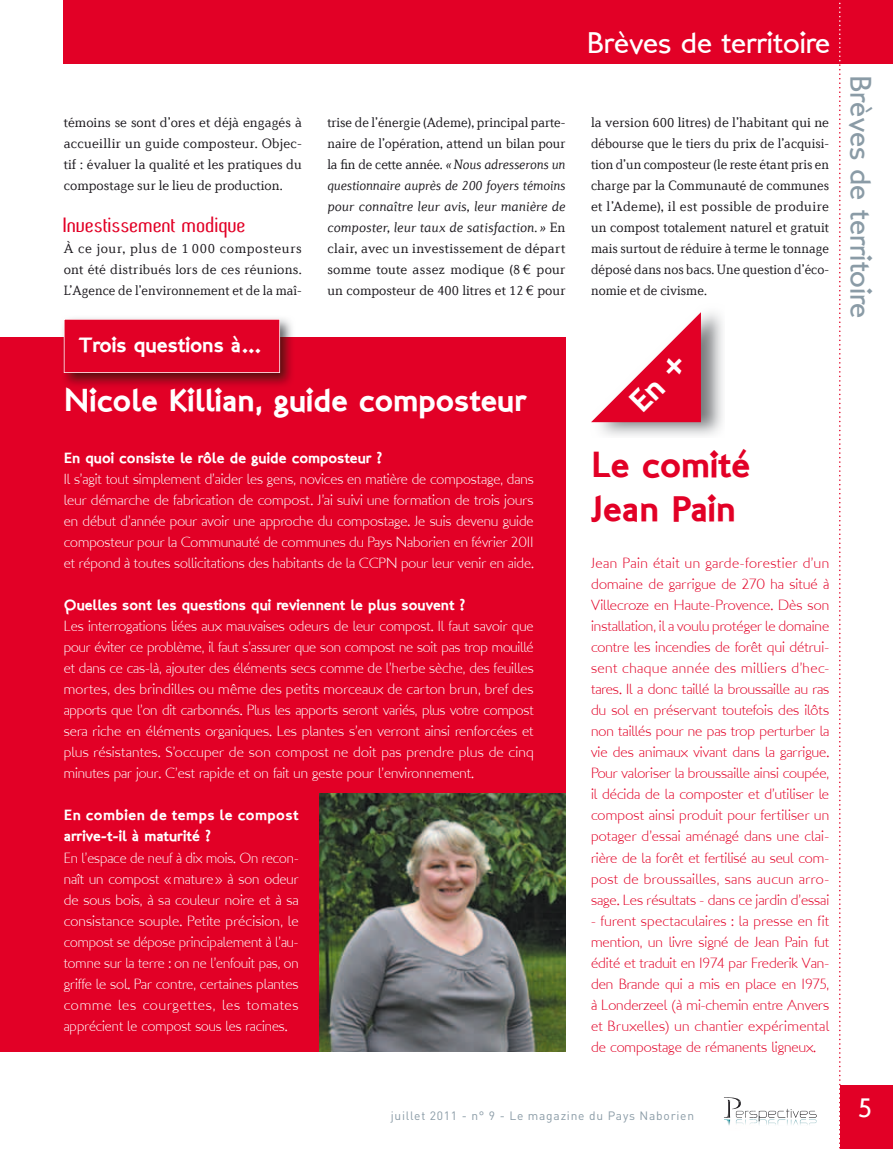
<style>
.page{position:relative;width:893px;height:1149px;background:#fff}
.page>*{position:absolute;margin:0;border:0;box-sizing:border-box;transform-origin:0 0}
.t1{font:36px/43.2px "London Two";color:#e20026}
.t2{font:31.5px "London Two";color:#fff}
.t3{font:30px "London Between";color:#fff}
.t4{font:30px "London Between";color:#8a9ba6}
.t5{font:27px "London Between";color:#fff}
.t6{font:21px "Butter unsalted";letter-spacing:-.01em;color:#e20026}
.t7{font:21px "London Two";color:#fff}
.t8{font:15px/21px "London MM";color:#fff;text-align:justify}
.t9{font:15px/21px "London MM";color:#e20026;text-align:justify}
.t10{font:15px/21px "London MM";color:#fff;text-align:justify;scale:.96 1}
.t11{font:15px "London Two";color:#fff}
.t12{font:15px/21px "London Two";letter-spacing:.025em;color:#fff}
.t13{font:300 14.25px/21px "Diverda Serif Com";color:#1a171c;text-align:justify}
.t14{font:300 14.25px/21px "Diverda Serif Com";color:#1a171c;text-align:justify;scale:.96 1}
.t15{font:12px "DIN";letter-spacing:.065em;color:#8a9ba6}
.s1{font-style:italic}
</style>
<div class="page">
<div style="left:64px;top:0;width:829px;height:64px;background:#e20026"></div>
<svg style="left:840px;top:2px;width:1px;height:1079px"></svg>
<div style="left:840px;top:1084px;width:53px;height:64px;background:#e20026"></div>
<svg style="left:839px;top:2px;width:1px;height:1146px"></svg>
<img style="left:724px;top:1097px;width:16px;height:3px">
<svg style="left:728px;top:1100px;width:89px;height:26px"></svg>
<div style="left:0;top:337px;width:566px;height:714px;background:#e20026"></div>
<img style="left:591px;top:313px;width:132px;height:123px">
<img style="left:63px;top:318px;width:229px;height:68px">
<svg style="left:64px;top:319px;width:216px;height:54px"></svg>
<img style="left:320px;top:793px;width:246px;height:258px">
<svg style="left:591px;top:312px;width:110px;height:110px"></svg>
<p class="t13" style="left:64px;top:112px;width:240px">témoins se sont d’ores et déjà engagés à accueillir un guide composteur. Objec&shy;tif : évaluer la qualité et les pratiques du compostage sur le lieu de production.</p>
<h3 class="t6" style="left:64px;top:214px;width:184px">Investissement modique</h3>
<p class="t13" style="left:64px;top:238px;width:240px">À ce jour, plus de 1 000 composteurs ont été distribués lors de ces réunions.<br>L’Agence de l’environnement et de la maî-</p>
<h3 class="t3" style="left:587px;top:25px;width:245px">Brèves de territoire</h3>
<p class="t14" style="left:327px;top:112px;width:250px">trise de l’énergie (Ademe), principal parte&shy;naire de l’opération, attend un bilan pour la fin de cette année. <span class="s1">« Nous adresserons un questionnaire auprès de 200 foyers témoins pour connaître leur avis, leur manière de composter, leur taux de satisfaction. »</span> En clair, avec un investissement de départ somme toute assez modique (8 € pour un composteur de 400 litres et 12 € pour</p>
<p class="t13" style="left:591px;top:112px;width:240px">la version 600 litres) de l’habitant qui ne débourse que le tiers du prix de l’acquisi&shy;tion d’un composteur (le reste étant pris en charge par la Communauté de communes et l’Ademe), il est possible de produire un compost totalement naturel et gratuit mais surtout de réduire à terme le tonnage déposé dans nos bacs. Une question d’éco&shy;nomie et de civisme.</p>
<h3 class="t7" style="left:79px;top:331px;width:185px">Trois questions à…</h3>
<h2 class="t2" style="left:64px;top:379px;width:464px">Nicole Killian, guide composteur</h2>
<p class="t11" style="left:64px;top:448px;width:320px">En quoi consiste le rôle de guide composteur ?</p>
<p class="t8" style="left:64px;top:469px;width:471px">Il s’agit tout simplement d’aider les gens, novices en matière de compostage, dans leur démarche de fabrication de compost. J’ai suivi une formation de trois jours en début d’année pour avoir une approche du compostage. Je suis devenu guide composteur pour la Communauté de communes du Pays Naborien en février 2011 et répond à toutes sollicitations des habitants de la CCPN pour leur venir en aide.</p>
<p class="t11" style="left:64px;top:595px;width:403px">Quelles sont les questions qui reviennent le plus souvent ?</p>
<p class="t8" style="left:64px;top:616px;width:471px">Les interrogations liées aux mauvaises odeurs de leur compost. Il faut savoir que pour éviter ce problème, il faut s’assurer que son compost ne soit pas trop mouillé et dans ce cas-là, ajouter des éléments secs comme de l’herbe sèche, des feuilles mortes, des brindilles ou même des petits morceaux de carton brun, bref des apports que l’on dit carbonnés. Plus les apports seront variés, plus votre compost sera riche en éléments organiques. Les plantes s’en verront ainsi renforcées et plus résistantes. S’occuper de son compost ne doit pas prendre plus de cinq minutes par jour. C’est rapide et on fait un geste pour l’environnement.</p>
<p class="t12" style="left:64px;top:804px;width:236px">En combien de temps le compost arrive-t-il à maturité ?</p>
<p class="t10" style="left:64px;top:847px;width:246px">En l’espace de neuf à dix mois. On recon&shy;naît un compost « mature » à son odeur de sous bois, à sa couleur noire et à sa consistance souple. Petite précision, le compost se dépose principalement à l’au&shy;tomne sur la terre : on ne l’enfouit pas, on griffe le sol. Par contre, certaines plantes comme les courgettes, les tomates apprécient le compost sous les racines.</p>
<h1 class="t1" style="left:591px;top:443px;width:161px">Le comité<br>Jean Pain</h1>
<p class="t9" style="left:591px;top:553px;width:240px">Jean Pain était un garde-forestier d’un domaine de garrigue de 270 ha situé à Villecroze en Haute-Provence. Dès son installation, il a voulu protéger le domaine contre les incendies de forêt qui détrui&shy;sent chaque année des milliers d’hec&shy;tares. Il a donc taillé la broussaille au ras du sol en préservant toutefois des ilôts non taillés pour ne pas trop perturber la vie des animaux vivant dans la garrigue.<br>Pour valoriser la broussaille ainsi coupée, il décida de la composter et d’utiliser le compost ainsi produit pour fertiliser un potager d’essai aménagé dans une clai&shy;rière de la forêt et fertilisé au seul com&shy;post de broussailles, sans aucun arro&shy;sage. Les résultats - dans ce jardin d’essai</p>
<p class="t9" style="left:591px;top:910px;width:240px">- furent spectaculaires : la presse en fit mention, un livre signé de Jean Pain fut édité et traduit en 1974 par Frederik Van&shy;den Brande qui a mis en place en 1975, à Londerzeel (à mi-chemin entre Anvers et Bruxelles) un chantier expérimental de compostage de rémanents ligneux.</p>
<p class="t15" style="left:391px;top:1107px;width:305px">juillet 2011 - n° 9 - Le magazine du Pays Naborien</p>
<h3 class="t4" style="left:879px;top:75px;width:245px;rotate:90deg">Brèves de territoire</h3>
<h3 class="t5" style="left:858px;top:1091px;width:15px">5</h3>
</div>
